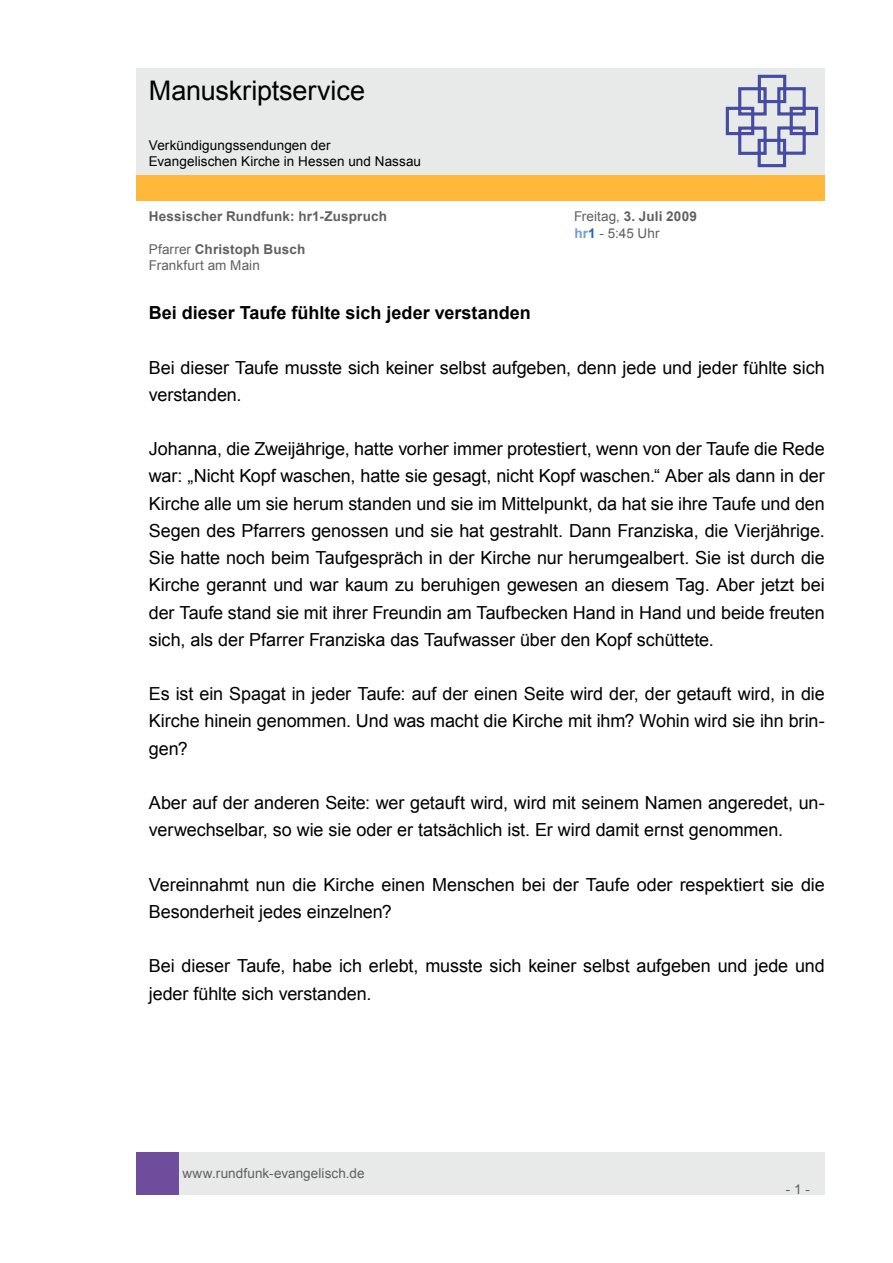
<style>
.page{position:relative;width:893px;height:1263px;background:#fff}
.page>*{position:absolute;margin:0;border:0;box-sizing:border-box;transform-origin:0 0}
.t1{font:27px "Arial";letter-spacing:-.005em;color:#000}
.t2{font:18px/27.2px "Arial";letter-spacing:-.005em;color:#000}
.t3{font:700 18px "Arial";color:#000}
.t4{font:13.5px/16.2px "Arial";letter-spacing:.005em;color:#606060}
.t5{font:13.5px/16.2px "Arial";letter-spacing:.005em;color:#000}
.t6{font:700 13.5px "Arial";letter-spacing:.015em;color:#606060}
.s1{font-weight:700}
.s2{font-weight:700;color:#71a0cc}
.s3{font-weight:700;color:#2369b2}
</style>
<div class="page">
<div style="left:179px;top:1152px;width:646px;height:43px;background:#e8e9e9"></div>
<div style="left:136px;top:1152px;width:43px;height:43px;background:#704c9c"></div>
<div style="left:136px;top:175px;width:689px;height:26px;background:#ffb93a"></div>
<div style="left:136px;top:68px;width:689px;height:106px;background:#e8e9e9"></div>
<svg style="left:725px;top:74px;width:94px;height:94px"></svg>
<h1 class="t1" style="left:149px;top:73px;width:218px">Manuskriptservice</h1>
<p class="t5" style="left:149px;top:137px;width:274px">Verkündigungssendungen der<br>Evangelischen Kirche in Hessen und Nassau</p>
<p class="t6" style="left:149px;top:208px;width:240px">Hessischer Rundfunk: hr1-Zuspruch</p>
<p class="t4" style="left:574px;top:209px;width:124px">Freitag, <span class="s1">3. Juli 2009 </span><span class="s2">hr</span><span class="s3">1</span> - 5:45 Uhr</p>
<p class="t4" style="left:149px;top:241px;width:158px">Pfarrer <span class="s1">Christoph Busch<br></span>Frankfurt am Main</p>
<p class="t3" style="left:149px;top:301px;width:383px">Bei dieser Taufe fühlte sich jeder verstanden</p>
<p class="t2" style="left:149px;top:354px;width:677px">Bei dieser Taufe musste sich keiner selbst aufgeben, denn jede und jeder fühlte sich verstanden.</p>
<p class="t2" style="left:149px;top:435px;width:678px;text-align:justify">Johanna, die Zweijährige, hatte vorher immer protestiert, wenn von der Taufe die Rede war: „Nicht Kopf waschen, hatte sie gesagt, nicht Kopf waschen.“ Aber als dann in der Kirche alle um sie herum standen und sie im Mittelpunkt, da hat sie ihre Taufe und den Segen des Pfarrers genossen und sie hat gestrahlt. Dann Franziska, die Vierjährige.<br>Sie hatte noch beim Taufgespräch in der Kirche nur herumgealbert. Sie ist durch die Kirche gerannt und war kaum zu beruhigen gewesen an diesem Tag. Aber jetzt bei der Taufe stand sie mit ihrer Freundin am Taufbecken Hand in Hand und beide freuten sich, als der Pfarrer Franziska das Taufwasser über den Kopf schüttete.</p>
<p class="t2" style="left:149px;top:680px;width:678px;text-align:justify">Es ist ein Spagat in jeder Taufe: auf der einen Seite wird der, der getauft wird, in die Kirche hinein genommen. Und was macht die Kirche mit ihm? Wohin wird sie ihn brin&shy;gen?</p>
<p class="t2" style="left:149px;top:789px;width:678px">Aber auf der anderen Seite: wer getauft wird, wird mit seinem Namen angeredet, un&shy;verwechselbar, so wie sie oder er tatsächlich ist. Er wird damit ernst genommen.</p>
<p class="t2" style="left:149px;top:871px;width:677px">Vereinnahmt nun die Kirche einen Menschen bei der Taufe oder respektiert sie die<br>Besonderheit jedes einzelnen?</p>
<p class="t2" style="left:149px;top:953px;width:678px">Bei dieser Taufe, habe ich erlebt, musste sich keiner selbst aufgeben und jede und jeder fühlte sich verstanden.</p>
<p class="t4" style="left:182px;top:1165px;width:184px">www.rundfunk-evangelisch.de</p>
<p class="t4" style="left:786px;top:1181px;width:26px">- 1 -</p>
</div>
